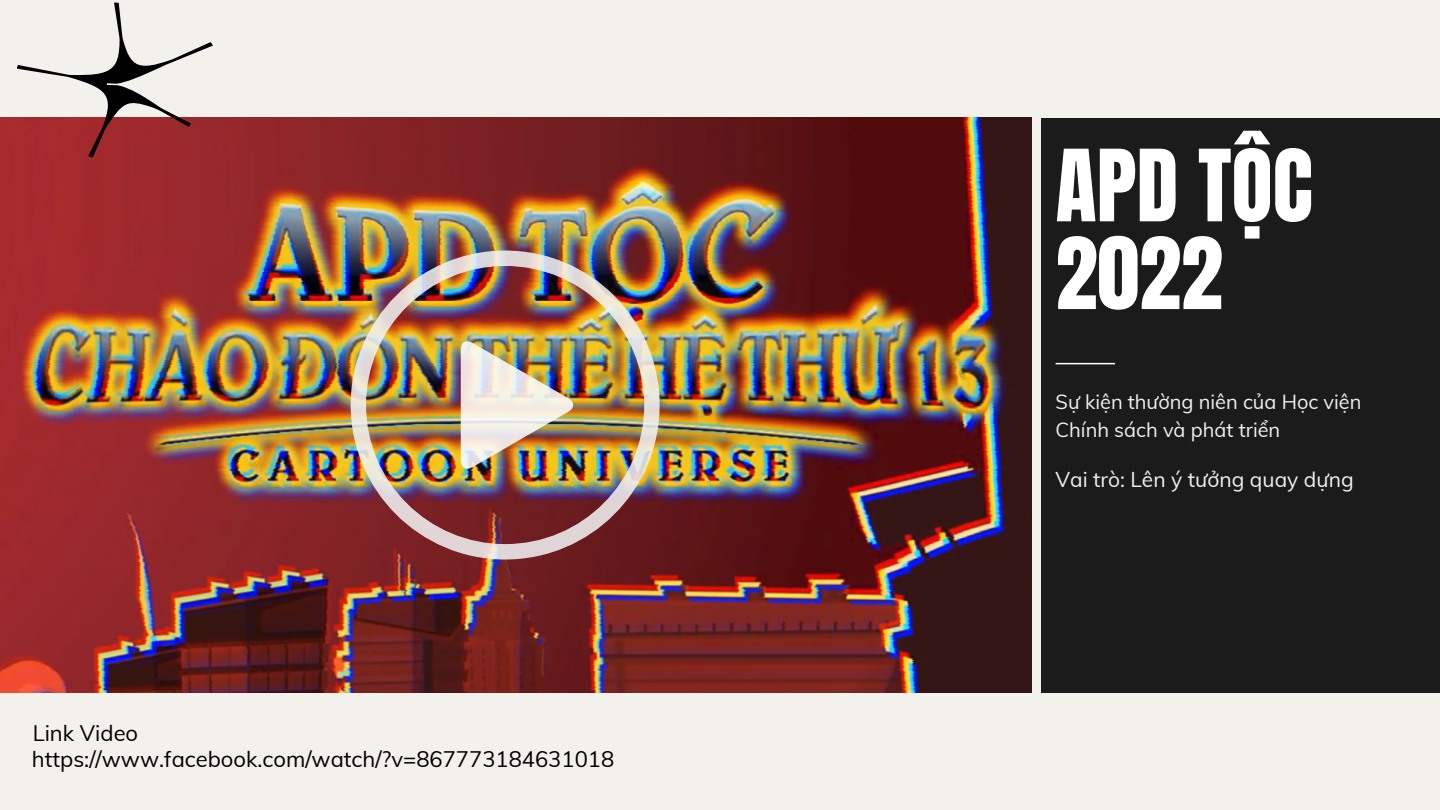
<style>
.page{position:relative;width:1440px;height:810px;background:#f3f1ec}
.page>*{position:absolute;margin:0;border:0;box-sizing:border-box;transform-origin:0 0}
.t1{font:84.6px/87.8px "Anton";color:#fff}
.t2{font:22px "Muli";color:#000}
.t3{font:21px "Muli";color:#f3f1ec}
.t4{font:20px/27.8px "Muli";color:#f3f1ec}
</style>
<div class="page">
<img style="left:0;top:118px;width:1031px;height:575px">
<div style="left:1041px;top:118px;width:399px;height:574px;background:#1b1b1b"></div>
<hr style="left:1056px;top:363px;width:59px;height:1px;background:#fff">
<img style="left:351px;top:251px;width:309px;height:309px">
<img style="left:461px;top:339px;width:114px;height:132px">
<svg style="left:3px;top:2px;width:215px;height:174px"></svg>
<h1 class="t2" style="left:33px;top:719px;width:107px">Link Video</h1>
<p class="t2" style="left:32px;top:745px;width:584px">https://www.facebook.com/watch/?v=867773184631018</p>
<p class="t1" style="left:1056px;top:143px;width:259px">APD TỘC<br>2022</p>
<p class="t4" style="left:1056px;top:388px;width:307px">Sự kiện thường niên của Học viện<br>Chính sách và phát triển</p>
<p class="t3" style="left:1056px;top:466px;width:300px">Vai trò: Lên ý tưởng quay dựng</p>
</div>
